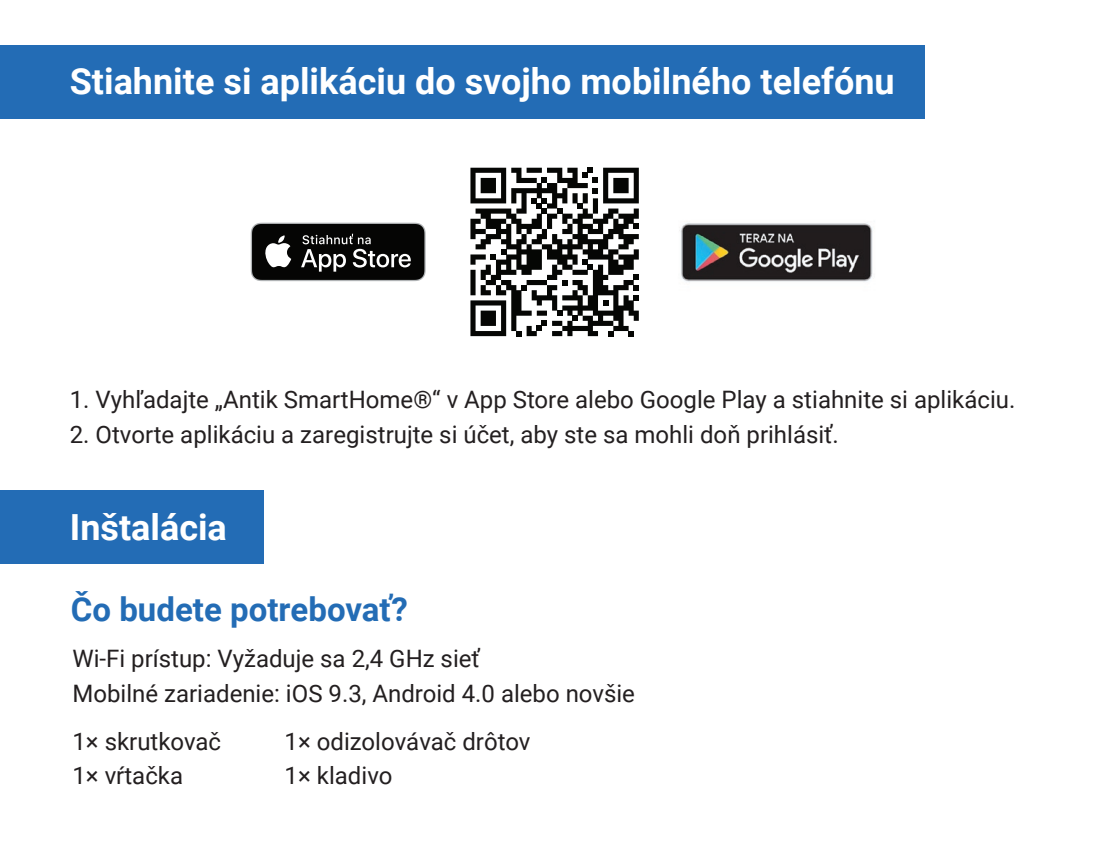
<style>
.page{position:relative;width:1106px;height:851px;background:#fff}
.page>*{position:absolute;margin:0;border:0;box-sizing:border-box;transform-origin:0 0}
.t1{font:700 36px "Roboto";color:#fff}
.t2{font:700 33px "Roboto";color:#236cb5}
.t3{font:24px/34.8px "Roboto";color:#231f20}
</style>
<div class="page">
<div style="left:0;top:45px;width:924px;height:73px;background:#236cb5"></div>
<div style="left:0;top:490px;width:263px;height:74px;background:#236cb5"></div>
<svg style="left:470px;top:168px;width:169px;height:168px"></svg>
<img style="left:679px;top:223px;width:194px;height:59px">
<svg style="left:251px;top:223px;width:174px;height:58px;background:#323231"></svg>
<h1 class="t1" style="left:70px;top:56px;width:826px">Stiahnite si aplikáciu do svojho mobilného telefónu</h1>
<p class="t3" style="left:70px;top:381px;width:947px">1. Vyhľadajte „Antik SmartHome®“ v App Store alebo Google Play a stiahnite si aplikáciu.</p>
<p class="t3" style="left:70px;top:416px;width:770px">2. Otvorte aplikáciu a zaregistrujte si účet, aby ste sa mohli doň prihlásiť.</p>
<h1 class="t1" style="left:70px;top:502px;width:159px">Inštalácia</h1>
<h2 class="t2" style="left:71px;top:586px;width:338px">Čo budete potrebovať?</h2>
<p class="t3" style="left:72px;top:640px;width:564px">Wi-Fi prístup: Vyžaduje sa 2,4 GHz sieť<br>Mobilné zariadenie: iOS 9.3, Android 4.0 alebo novšie</p>
<p class="t3" style="left:72px;top:722px;width:150px">1× skrutkovač<br>1× vŕtačka</p>
<p class="t3" style="left:285px;top:722px;width:247px">1× odizolovávač drôtov<br>1× kladivo</p>
</div>
